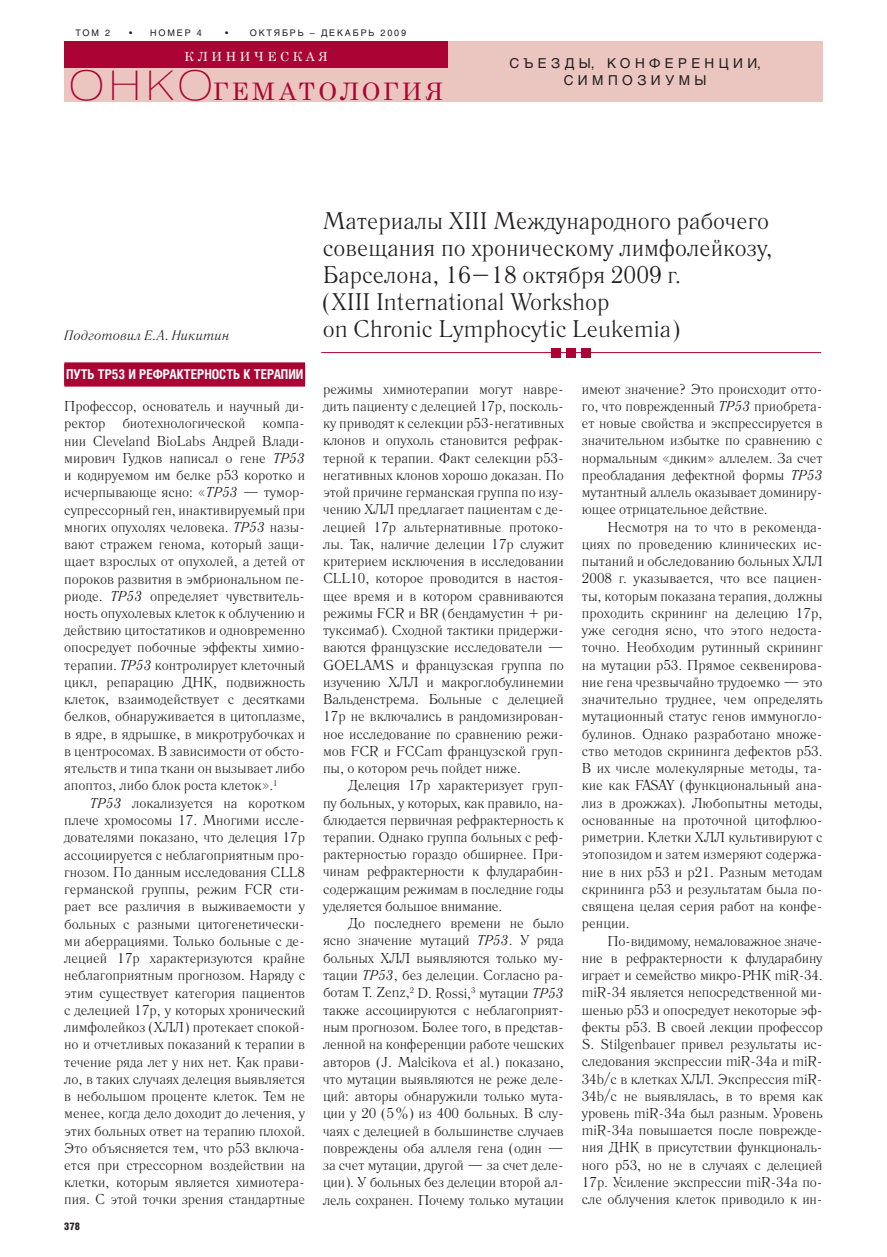
<style>
.page{position:relative;width:887px;height:1257px;background:#fff}
.page>*{position:absolute;margin:0;border:0;box-sizing:border-box;transform-origin:0 0}
.t1{font:24.15px "Century Schoolbook";letter-spacing:.14em;color:#ab0333}
.t2{font:24px/27px "Literaturnaya C";color:#231f20}
.t3{font:14.25px/17.2px "Literaturnaya C";letter-spacing:-.01em;color:#231f20;text-align:justify}
.t4{font:700 13.5px "Helios Cond";letter-spacing:-.005em;color:#fff}
.t5{font:13.5px/16.2px "Helios";letter-spacing:.325em;color:#231f20;text-align:center}
.t6{font:italic 13.5px "Literaturnaya C";color:#231f20}
.t7{font:12.6px "Century Schoolbook";letter-spacing:.285em;color:#fff}
.t8{font:900 10.5px "Helios Cond";color:#231f20}
.t9{font:9px "Helios";letter-spacing:.2em;color:#231f20}
.s1{font-family:"Helios Ext";font-weight:100;font-size:40.5px}
.s2{font-style:italic}
</style>
<div class="page">
<div style="left:448px;top:41px;width:375px;height:61px;background:#ebc6c1"></div>
<div style="left:64px;top:41px;width:384px;height:61px;background:#ebc6c1"></div>
<div style="left:64px;top:41px;width:384px;height:27px;background:#ab0333"></div>
<hr style="left:321px;top:352px;width:500px;height:1px;background:#ab0333">
<div style="left:552px;top:348px;width:9px;height:9px;background:#ab0333"></div>
<div style="left:567px;top:348px;width:9px;height:9px;background:#ab0333"></div>
<div style="left:582px;top:348px;width:9px;height:9px;background:#ab0333"></div>
<div style="left:64px;top:364px;width:241px;height:23px;background:#ab0333"></div>
<div style="left:64px;top:362px;width:241px;height:23px;background:#ab0333"></div>
<p class="t9" style="left:75px;top:30px;width:36px">ТОМ 2</p>
<p class="t9" style="left:129px;top:30px;width:74px">• НОМЕР 4</p>
<p class="t9" style="left:225px;top:30px;width:182px">• ОКТЯБРЬ – ДЕКАБРЬ 2009</p>
<p class="t7" style="left:185px;top:49px;width:145px">КЛИНИЧЕСКАЯ</p>
<h1 class="t1" style="left:69px;top:76px;width:376px"><span class="s1">ОНКО</span>ГЕМАТОЛОГИЯ</h1>
<p class="t5" style="left:509px;top:57px;width:253px">СЪЕЗДЫ, КОНФЕРЕНЦИИ,<br>СИМПОЗИУМЫ</p>
<p class="t6" style="left:64px;top:331px;width:167px">Подготовил Е. А. Никитин</p>
<p class="t4" style="left:66px;top:370px;width:239px">ПУТЬ TP53 И РЕФРАКТЕРНОСТЬ К ТЕРАПИИ</p>
<p class="t3" style="left:64px;top:399px;width:242px">Профессор, основатель и научный ди&shy;ректор биотехнологической компа&shy;нии Cleveland BioLabs Андрей Влади&shy;мирович Гудков написал о гене <span class="s2">ТP53 </span>и кодируемом им белке p53 коротко и исчерпывающе ясно: «<span class="s2">ТP53</span> — тумор&shy;супрессорный ген, инактивируемый при многих опухолях человека. <span class="s2">ТP53</span> назы&shy;вают стражем генома, который защи&shy;щает взрослых от опухолей, а детей от пороков развития в эмбриональном пе&shy;риоде. <span class="s2">ТP53</span> определяет чувствитель&shy;ность опухолевых клеток к облучению и действию цитостатиков и одновременно опосредует побочные эффекты химио&shy;терапии. <span class="s2">ТP53</span> контролирует клеточный цикл, репарацию ДНК, подвижность клеток, взаимодействует с десятками белков, обнаруживается в цитоплазме, в ядре, в ядрышке, в микротрубочках и в центросомах. В зависимости от обсто&shy;ятельств и типа ткани он вызывает либо апоптоз, либо блок роста клеток».<sup>1</sup></p>
<p class="t3" style="left:64px;top:796px;width:242px;text-indent:26px"><span class="s2">ТP53</span> локализуется на коротком плече хромосомы 17. Многими иссле&shy;дователями показано, что делеция 17p ассоциируется с неблагоприятным про&shy;гнозом. По данным исследования CLL8 германской группы, режим FCR сти&shy;рает все различия в выживаемости у больных с разными цитогенетически&shy;ми аберрациями. Только больные с де&shy;лецией 17p характеризуются крайне неблагоприятным прогнозом. Наряду с этим существует категория пациентов с делецией 17p, у которых хронический лимфолейкоз (ХЛЛ) протекает спокой&shy;но и отчетливых показаний к терапии в течение ряда лет у них нет. Как прави&shy;ло, в таких случаях делеция выявляется в небольшом проценте клеток. Тем не менее, когда дело доходит до лечения, у этих больных ответ на терапию плохой.<br>Это объясняется тем, что p53 включа&shy;ется при стрессорном воздействии на клетки, которым является химиотера&shy;пия. С этой точки зрения стандартные</p>
<p class="t8" style="left:64px;top:1222px;width:17px">378</p>
<h2 class="t2" style="left:323px;top:209px;width:452px">Материалы XIII Международного рабочего совещания по хроническому лимфолейкозу, Барселона, 16–18 октября 2009 г.<br>(XIII International Workshop<br>on Chronic Lymphocytic Leukemia)</h2>
<p class="t3" style="left:323px;top:382px;width:242px">режимы химиотерапии могут навре&shy;дить пациенту с делецией 17p, посколь&shy;ку приводят к селекции p53-негативных клонов и опухоль становится рефрак&shy;терной к терапии. Факт селекции p53- негативных клонов хорошо доказан. По этой причине германская группа по изу&shy;чению ХЛЛ предлагает пациентам с де&shy;лецией 17p альтернативные протоко&shy;лы. Так, наличие делеции 17p служит критерием исключения в исследовании CLL10, которое проводится в настоя&shy;щее время и в котором сравниваются режимы FCR и BR (бендамустин + ри&shy;туксимаб). Сходной тактики придержи&shy;ваются французские исследователи — GOELAMS и французская группа по изучению ХЛЛ и макроглобулинемии Вальденстрема. Больные с делецией 17p не включались в рандомизирован&shy;ное исследование по сравнению режи&shy;мов FCR и FCCam французской груп&shy;пы, о котором речь пойдет ниже.</p>
<p class="t3" style="left:323px;top:778px;width:242px;text-indent:26px">Делеция 17p характеризует груп&shy;пу больных, у которых, как правило, на&shy;блюдается первичная рефрактерность к терапии. Однако группа больных с реф&shy;рактерностью гораздо обширнее. При&shy;чинам рефрактерности к флударабин&shy;содержащим режимам в последние годы уделяется большое внимание.</p>
<p class="t3" style="left:323px;top:916px;width:242px;text-indent:26px">До последнего времени не было ясно значение мутаций <span class="s2">ТP53</span>. У ряда больных ХЛЛ выявляются только му&shy;тации <span class="s2">ТP53</span>, без делеции. Согласно ра&shy;ботам Т. Zenz,<sup>2</sup> D. Rossi,<sup>3</sup> мутации <span class="s2">ТP53 </span>также ассоциируются с неблагоприят&shy;ным прогнозом. Более того, в представ&shy;ленной на конференции работе чешских авторов (J. Malcikova et al.) показано, что мутации выявляются не реже деле&shy;ций: авторы обнаружили только мута&shy;ции у 20 (5 %) из 400 больных. В слу&shy;чаях с делецией в большинстве случаев повреждены оба аллеля гена (один — за счет мутации, другой — за счет деле&shy;ции). У больных без делеции второй ал&shy;лель сохранен. Почему только мутации</p>
<p class="t3" style="left:582px;top:382px;width:242px">имеют значение? Это происходит отто&shy;го, что поврежденный <span class="s2">ТP53</span> приобрета&shy;ет новые свойства и экспрессируется в значительном избытке по сравнению с нормальным «диким» аллелем. За счет преобладания дефектной формы <span class="s2">ТP53 </span>мутантный аллель оказывает доминиру&shy;ющее отрицательное действие.</p>
<p class="t3" style="left:582px;top:520px;width:242px;text-indent:26px">Несмотря на то что в рекоменда&shy;циях по проведению клинических ис&shy;пытаний и обследованию больных ХЛЛ 2008 г. указывается, что все пациен&shy;ты, которым показана терапия, должны проходить скрининг на делецию 17p, уже сегодня ясно, что этого недоста&shy;точно. Необходим рутинный скрининг на мутации p53. Прямое секвенирова&shy;ние гена чрезвычайно трудоемко — это значительно труднее, чем определять мутационный статус генов иммуногло&shy;булинов. Однако разработано множе&shy;ство методов скрининга дефектов p53.<br>В их числе молекулярные методы, та&shy;кие как FASAY (функциональный ана&shy;лиз в дрожжах). Любопытны методы, основанные на проточной цитофлюо&shy;риметрии. Клетки ХЛЛ культивируют с этопозидом и затем измеряют содержа&shy;ние в них p53 и p21. Разным методам скрининга p53 и результатам была по&shy;священа целая серия работ на конфе&shy;ренции.</p>
<p class="t3" style="left:582px;top:933px;width:242px;text-indent:26px">По-видимому, немаловажное значе&shy;ние в рефрактерности к флударабину играет и семейство микро-РНК miR-34. miR-34 является непосредственной ми&shy;шенью p53 и опосредует некоторые эф&shy;фекты p53. В своей лекции профессор S. Stilgenbauer привел результаты ис&shy;следования экспрессии miR-34a и miR-34b/c в клетках ХЛЛ. Экспрессия miR-34b/c не выявлялась, в то время как уровень miR-34a был разным. Уровень miR-34a повышается после поврежде&shy;ния ДНК в присутствии функциональ&shy;ного p53, но не в случаях с делецией 17p. Усиление экспрессии miR-34a по&shy;сле облучения клеток приводило к ин-</p>
</div>
